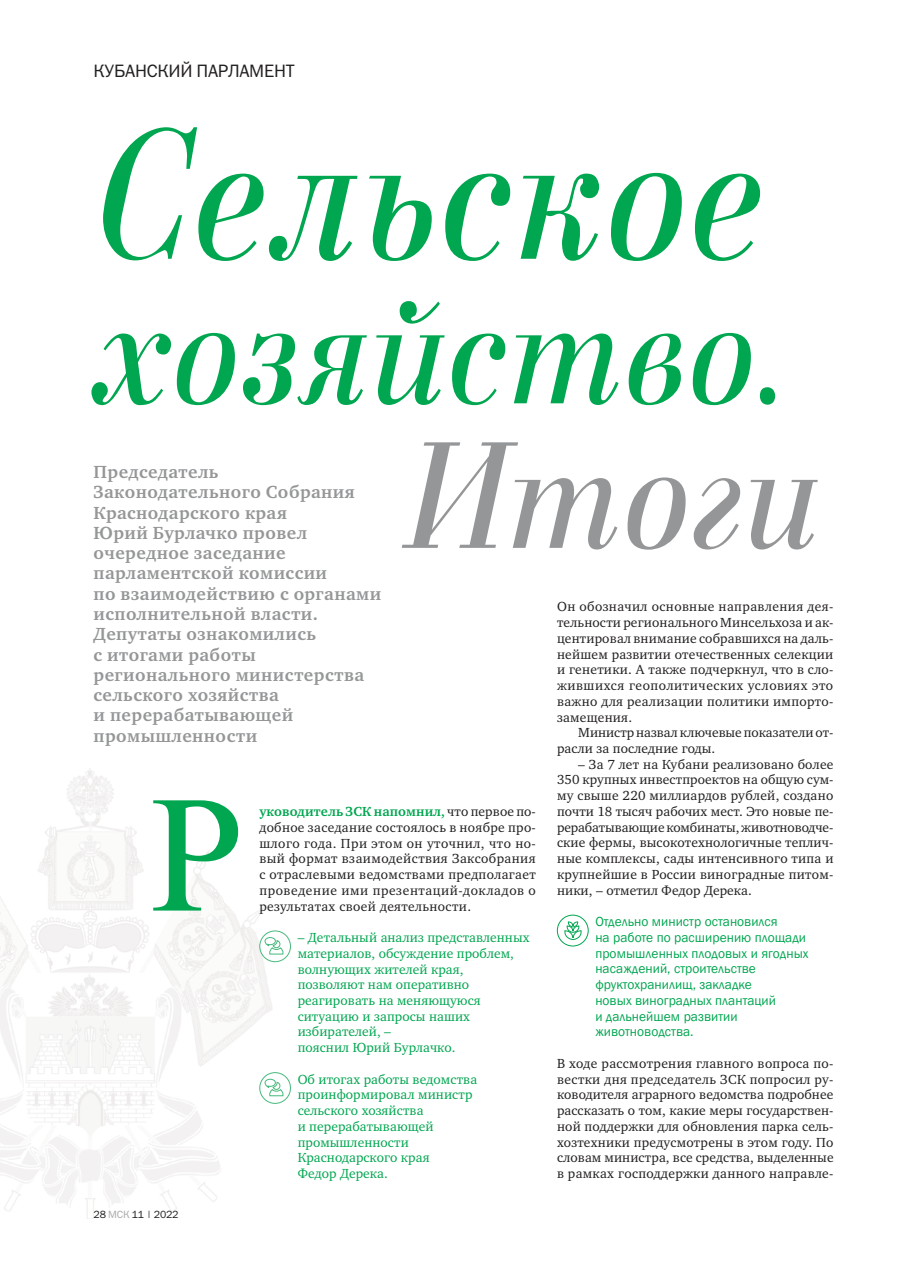
<style>
.page{position:relative;width:910px;height:1268px;background:#fff}
.page>*{position:absolute;margin:0;border:0;box-sizing:border-box;transform-origin:0 0}
.t1{font:162px "Time";color:#00a650}
.t2{font:700 18px/20.2px "Charter ITCC";letter-spacing:.025em;color:#949698}
.t3{font:18px "Franklin Gothic Book C";letter-spacing:.05em;color:#231f20}
.t4{font:13.5px/15.8px "Charter ITCC";letter-spacing:.025em;color:#231f20;text-align:justify}
.t5{font:13.5px/15.8px "Charter ITCC";letter-spacing:.005em;color:#00a650}
.t6{font:13.5px/15.8px "Franklin Gothic";color:#00a650}
.t7{font:13.5px/15.8px "Charter ITCC";letter-spacing:.005em;color:#231f20}
.t8{font:10.5px "Franklin Gothic Book C";letter-spacing:-.015em;color:#231f20}
.s1{color:#a7a9ac}
.s2{font-weight:700;color:#00a650}
</style>
<div class="page">
<img style="left:0;top:768px;width:278px;height:449px">
<svg style="left:402px;top:442px;width:416px;height:107px"></svg>
<svg style="left:91px;top:301px;width:684px;height:104px"></svg>
<svg style="left:103px;top:127px;width:657px;height:134px"></svg>
<div style="left:259px;top:930px;width:32px;height:31px;border:1px solid #46ba7c;border-radius:50%"></div>
<svg style="left:264px;top:936px;width:20px;height:18px"></svg>
<div style="left:259px;top:1071px;width:32px;height:32px;border:1px solid #46ba7c;border-radius:50%"></div>
<svg style="left:264px;top:1078px;width:20px;height:18px"></svg>
<div style="left:557px;top:914px;width:31px;height:32px;border:1px solid #00a650;border-radius:50%"></div>
<svg style="left:564px;top:921px;width:18px;height:21px"></svg>
<h2 class="t3" style="left:94px;top:60px;width:203px">кубанский парлам ент</h2>
<p class="t2" style="left:94px;top:462px;width:289px">Председатель<br>Законодательного Собрания<br>Краснодарского края<br>Юрий Бурлачко провел очередное заседание парламентской комиссии<br>по взаимодействию с органами исполнительной власти.<br>Депутаты ознакомились<br>с итогами работы регионального министерства сельского хозяйства<br>и перерабатывающей промышленности</p>
<h1 class="t1" style="left:150px;top:767px;width:95px">Р</h1>
<p class="t8" style="left:94px;top:1208px;width:87px">28 <span class="s1">МСК</span> 11 | 2022</p>
<p class="t4" style="left:259px;top:803px;width:278px"><span class="s2">уководитель ЗСК напомнил,</span> что первое по&shy;добное заседание состоялось в ноябре про&shy;шлого года. При этом он уточнил, что но&shy;вый формат взаимодействия Заксобрания с отраслевыми ведомствами предполагает проведение ими презентаций-докладов о результатах своей деятельности.</p>
<p class="t5" style="left:298px;top:929px;width:233px">– Детальный анализ представленных материалов, обсуждение проблем, волнующих жителей края, позволяют нам оперативно реагировать на меняющуюся ситуацию и запросы наших избирателей, –<br>пояснил Юрий Бурлачко.</p>
<p class="t5" style="left:298px;top:1071px;width:181px">Об итогах работы ведомства проинформировал министр сельского хозяйства<br>и перерабатывающей промышленности<br>Краснодарского края<br>Федор Дерека.</p>
<p class="t4" style="left:557px;top:599px;width:278px">Он обозначил основные направления дея&shy;тельности регионального Минсельхоза и ак&shy;центировал внимание собравшихся на даль&shy;нейшем развитии отечественных селекции и генетики. А также подчеркнул, что в сло&shy;жившихся геополитических условиях это важно для реализации политики импорто&shy;замещения.</p>
<p class="t7" style="left:557px;top:724px;width:278px;text-indent:21px">Министр назвал ключевые показатели от&shy;расли за последние годы.</p>
<p class="t4" style="left:557px;top:756px;width:278px;text-indent:21px">– За 7 лет на Кубани реализовано более 350 крупных инвестпроектов на общую сум&shy;му свыше 220 миллиардов рублей, создано почти 18 тысяч рабочих мест. Это новые пе&shy;рерабатывающие комбинаты, животноводче&shy;ские фермы, высокотехнологичные теплич&shy;ные комплексы, сады интенсивного типа и крупнейшие в России виноградные питом&shy;ники, – отметил Федор Дерека.</p>
<p class="t6" style="left:595px;top:913px;width:215px">Отдельно министр остановился<br>на работе по расширению площади промышленных плодовых и ягодных насаждений, строительстве фруктохранилищ, закладке<br>новых виноградных плантаций<br>и дальнейшем развитии животноводства.</p>
<p class="t4" style="left:557px;top:1055px;width:278px">В ходе рассмотрения главного вопроса по&shy;вестки дня председатель ЗСК попросил ру&shy;ководителя аграрного ведомства подробнее рассказать о том, какие меры государствен&shy;ной поддержки для обновления парка сель&shy;хозтехники предусмотрены в этом году. По словам министра, все средства, выделенные в рамках господдержки данного направле-</p>
</div>
